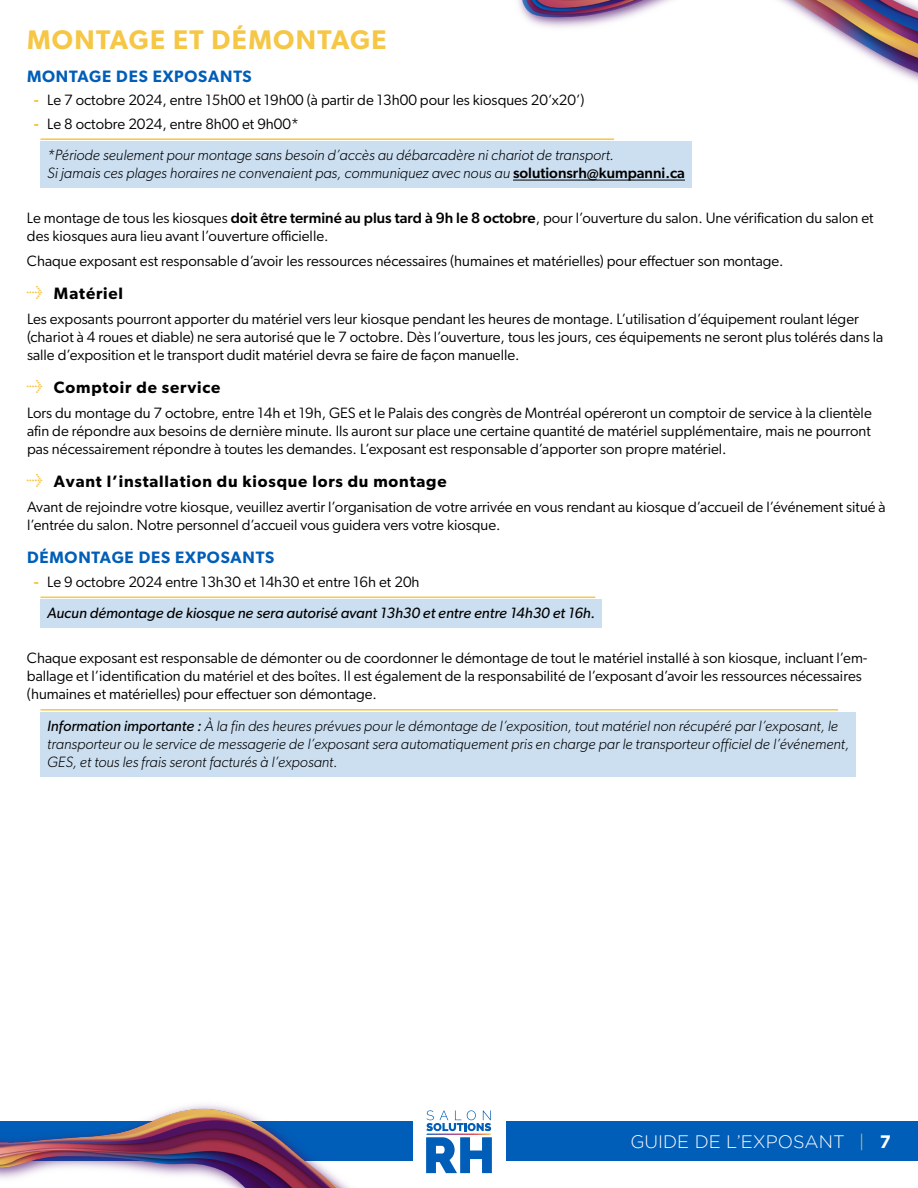
<style>
.page{position:relative;width:918px;height:1188px;background:#fff}
.page>*{position:absolute;margin:0;border:0;box-sizing:border-box;transform-origin:0 0}
.t1{font:600 27px "Gibson";letter-spacing:.045em;color:#f6c645}
.t2{font:300 18px "Gotham";color:#fff}
.t3{font:600 16.5px "Gibson";letter-spacing:.05em;color:#000}
.t4{font:600 16.5px "Gibson";letter-spacing:.05em;color:#005eb8}
.t5{font:15px/18px "Gibson";color:#000}
.t6{font:italic 300 15px/18px "Gibson";color:#000}
.t7{font:italic 15px/31.5px "Gibson";color:#000}
.s1{font-weight:600;color:#f6c645}
.s2{font-weight:600;font-style:normal;color:#f6c645}
.s3{font-weight:400;font-style:normal}
.s4{font-weight:500;font-style:normal}
.s5{font-weight:500}
.s6{font-weight:400;color:#f6c645}
.s7{font-style:normal}
.s8{font-weight:400}
.s9{color:#f6c645}
.s10{font-weight:700}
</style>
<div class="page">
<div style="left:0;top:1121px;width:918px;height:40px;background:#005eb8"></div>
<img style="left:0;top:1105px;width:350px;height:83px">
<img style="left:518px;top:0;width:400px;height:82px">
<div style="left:413px;top:1095px;width:92px;height:93px;background:#fff"></div>
<svg style="left:426px;top:1110px;width:66px;height:63px"></svg>
<div style="left:40px;top:141px;width:652px;height:47px;background:#ccdff1"></div>
<hr style="left:40px;top:138px;width:574px;height:2px;background:#f6c645">
<hr style="left:513px;top:180px;width:172px;height:1px;background:#000">
<div style="left:40px;top:600px;width:562px;height:28px;background:#ccdff1"></div>
<hr style="left:40px;top:597px;width:555px;height:1px;background:#f6c645">
<div style="left:40px;top:712px;width:816px;height:65px;background:#ccdff1"></div>
<hr style="left:40px;top:709px;width:798px;height:2px;background:#f6c645">
<h1 class="t1" style="left:27px;top:23px;width:361px">MONTAGE ET DÉMONTAGE</h1>
<p class="t4" style="left:27px;top:66px;width:226px">MONTAGE DES EXPOSANTS</p>
<p class="t5" style="left:34px;top:91px;width:552px"><span class="s1">-</span> Le 7 octobre 2024, entre 15h00 et 19h00 (à partir de 13h00 pour les kiosques 20’x20’)</p>
<p class="t6" style="left:47px;top:108px;width:568px;line-height:31.5px;text-indent:-14px"><span class="s2">-</span> <span class="s3">Le 8 octobre 2024, entre 8h00 et 9h00*<br></span>*Période seulement pour montage sans besoin d’accès au débarcadère ni chariot de transport.</p>
<p class="t6" style="left:47px;top:164px;width:639px">Si jamais ces plages horaires ne convenaient pas, communiquez avec nous au <span class="s4">solutionsrh@kumpanni.ca</span></p>
<p class="t5" style="left:27px;top:209px;width:848px">Le montage de tous les kiosques <span class="s5">doit être terminé au plus tard à 9h le 8 octobre</span>, pour l’ouverture du salon. Une vérification du salon et des kiosques aura lieu avant l’ouverture officielle.</p>
<p class="t5" style="left:27px;top:252px;width:758px">Chaque exposant est responsable d’avoir les ressources nécessaires (humaines et matérielles) pour effectuer son montage.</p>
<p class="t3" style="left:27px;top:284px;width:98px"><span class="s6">→</span> Matériel</p>
<p class="t5" style="left:27px;top:310px;width:858px">Les exposants pourront apporter du matériel vers leur kiosque pendant les heures de montage. L’utilisation d’équipement roulant léger (chariot à 4 roues et diable) ne sera autorisé que le 7 octobre. Dès l’ouverture, tous les jours, ces équipements ne seront plus tolérés dans la salle d’exposition et le transport dudit matériel devra se faire de façon manuelle.</p>
<p class="t3" style="left:27px;top:378px;width:195px"><span class="s6">→</span> Comptoir de service</p>
<p class="t5" style="left:27px;top:404px;width:846px;text-align:justify">Lors du montage du 7 octobre, entre 14h et 19h, GES et le Palais des congrès de Montréal opéreront un comptoir de service à la clientèle afin de répondre aux besoins de dernière minute. Ils auront sur place une certaine quantité de matériel supplémentaire, mais ne pourront pas nécessairement répondre à toutes les demandes. L’exposant est responsable d’apporter son propre matériel.</p>
<p class="t3" style="left:27px;top:472px;width:421px"><span class="s6">→</span> Avant l’installation du kiosque lors du montage</p>
<p class="t5" style="left:27px;top:498px;width:860px">Avant de rejoindre votre kiosque, veuillez avertir l’organisation de votre arrivée en vous rendant au kiosque d’accueil de l’événement situé à l’entrée du salon. Notre personnel d’accueil vous guidera vers votre kiosque.</p>
<p class="t4" style="left:27px;top:548px;width:249px">DÉMONTAGE DES EXPOSANTS</p>
<p class="t7" style="left:47px;top:566px;width:550px;text-indent:-14px"><span class="s2">-</span> <span class="s7">Le 9 octobre 2024 entre 13h30 et 14h30 et entre 16h et 20h<br></span>Aucun démontage de kiosque ne sera autorisé avant 13h30 et entre entre 14h30 et 16h.</p>
<p class="t5" style="left:27px;top:649px;width:842px">Chaque exposant est responsable de démonter ou de coordonner le démontage de tout le matériel installé à son kiosque, incluant l’em&shy;ballage et l’identification du matériel et des boîtes. Il est également de la responsabilité de l’exposant d’avoir les ressources nécessaires (humaines et matérielles) pour effectuer son démontage.</p>
<p class="t6" style="left:47px;top:716px;width:804px"><span class="s8">Information importante :</span> À la fin des heures prévues pour le démontage de l’exposition, tout matériel non récupéré par l’exposant, le transporteur ou le service de messagerie de l’exposant sera automatiquement pris en charge par le transporteur officiel de l’événement,<br>GES, et tous les frais seront facturés à l’exposant.</p>
<p class="t2" style="left:630px;top:1130px;width:262px">GUIDE DE L’EXPOSANT <span class="s9">|</span> <span class="s10">7</span></p>
</div>
